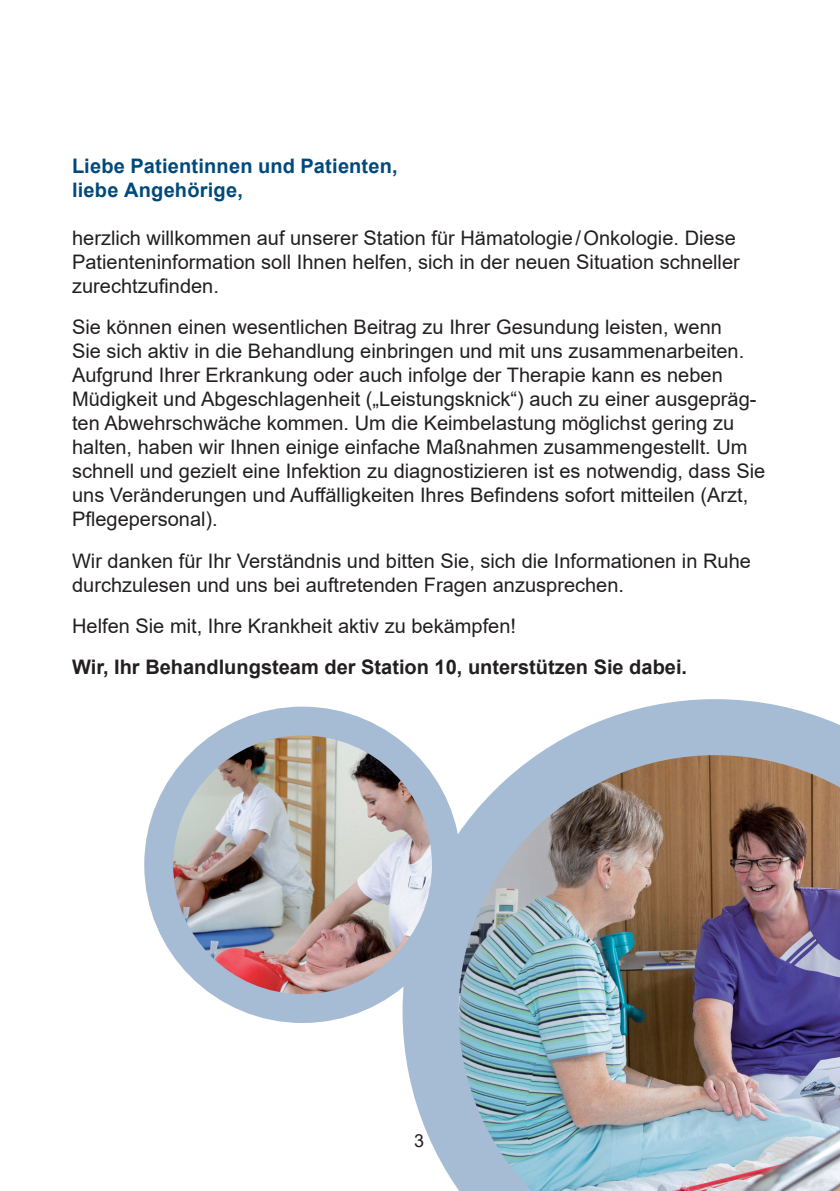
<style>
.page{position:relative;width:840px;height:1191px;background:#fff}
.page>*{position:absolute;margin:0;border:0;box-sizing:border-box;transform-origin:0 0}
.t1{font:20px/24px "Arial";color:#231f20}
.t2{font:700 20px "Arial";color:#231f20}
.t3{font:700 20px/24px "Arial";letter-spacing:.01em;color:#00497b}
.t4{font:18px "Arial";color:#231f20}
</style>
<div class="page">
<img style="left:402px;top:699px;width:437px;height:492px">
<img style="left:159px;top:721px;width:287px;height:287px;border-radius:144px">
<div style="left:144px;top:706px;width:316px;height:317px;border:29px solid #a6bbd4;border-radius:50%"></div>
<p class="t3" style="left:72px;top:155px;width:327px">Liebe Patientinnen und Patienten, liebe Angehörige,</p>
<p class="t1" style="left:72px;top:226px;width:668px">herzlich willkommen auf unserer Station für Hämatologie/Onkologie. Diese<br>Patienteninformation soll Ihnen helfen, sich in der neuen Situation schneller zurechtzufinden.</p>
<p class="t1" style="left:72px;top:315px;width:694px">Sie können einen wesentlichen Beitrag zu Ihrer Gesundung leisten, wenn<br>Sie sich aktiv in die Behandlung einbringen und mit uns zusammenarbeiten.<br>Aufgrund Ihrer Erkrankung oder auch infolge der Therapie kann es neben Müdigkeit und Abgeschlagenheit („Leistungsknick“) auch zu einer ausgepräg&shy;ten Abwehrschwäche kommen. Um die Keimbelastung möglichst gering zu halten, haben wir Ihnen einige einfache Maßnahmen zusammengestellt. Um schnell und gezielt eine Infektion zu diagnostizieren ist es notwendig, dass Sie uns Veränderungen und Auffälligkeiten Ihres Befindens sofort mitteilen (Arzt, Pflegepersonal).</p>
<p class="t1" style="left:72px;top:548px;width:680px">Wir danken für Ihr Verständnis und bitten Sie, sich die Informationen in Ruhe durchzulesen und uns bei auftretenden Fragen anzusprechen.</p>
<p class="t1" style="left:72px;top:613px;width:445px">Helfen Sie mit, Ihre Krankheit aktiv zu bekämpfen!</p>
<p class="t2" style="left:72px;top:652px;width:616px">Wir, Ihr Behandlungsteam der Station 10, unterstützen Sie dabei.</p>
<p class="t4" style="left:414px;top:1128px;width:12px">3</p>
</div>
